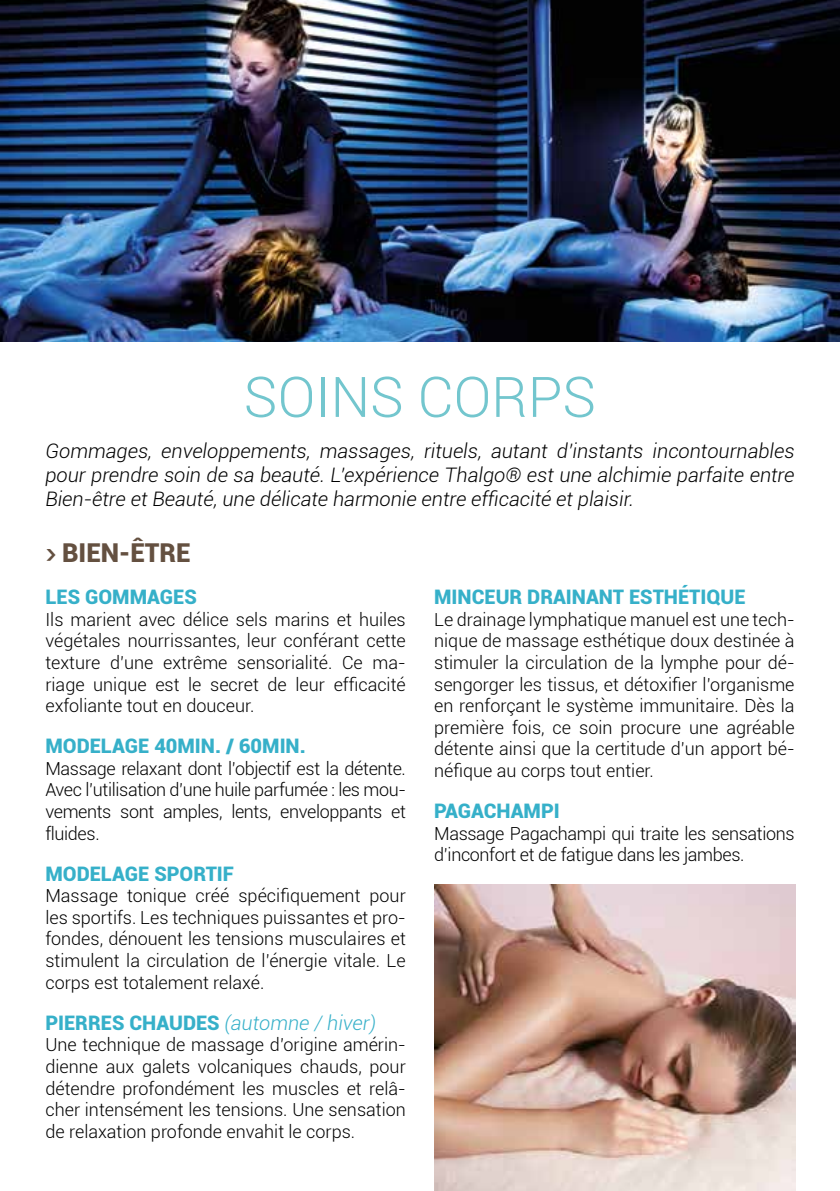
<style>
.page{position:relative;width:840px;height:1191px;background:#fff}
.page>*{position:absolute;margin:0;border:0;box-sizing:border-box;transform-origin:0 0}
.t1{font:300 56px "Roboto";color:#73c6ce}
.t2{font:900 26px "Roboto";color:#645040}
.t3{font:italic 300 20px/24px "Roboto";color:#000;text-align:justify}
.t4{font:900 20px "Roboto";color:#36b0c9}
.t5{font:italic 300 20px "Roboto";color:#36b0c9}
.t6{font:300 18px/21.6px "Roboto";color:#000;text-align:justify}
.t7{font:300 18px/21.6px "Roboto";letter-spacing:-.02em;color:#000}
.s1{font-family:"Vista Sans";font-weight:700}
.s2{font-weight:900;font-style:normal}
</style>
<div class="page">
<img style="left:0;top:0;width:839px;height:342px">
<img style="left:434px;top:884px;width:360px;height:307px">
<h1 class="t1" style="left:244px;top:358px;width:354px">SOINS CORPS</h1>
<p class="t3" style="left:45px;top:438px;width:750px">Gommages, enveloppements, massages, rituels, autant d’instants incontournables pour prendre soin de sa beauté. L’expérience Thalgo® est une alchimie parfaite entre Bien-être et Beauté, une délicate harmonie entre efficacité et plaisir.</p>
<h2 class="t2" style="left:45px;top:534px;width:147px"><span class="s1">&gt;</span> BIEN-ÊTRE</h2>
<p class="t4" style="left:45px;top:583px;width:153px">LES GOMMAGES</p>
<p class="t6" style="left:45px;top:608px;width:362px">Ils marient avec délice sels marins et huiles végétales nourrissantes, leur conférant cette texture d’une extrême sensorialité. Ce ma&shy;riage unique est le secret de leur efficacité exfoliante tout en douceur.</p>
<p class="t4" style="left:45px;top:732px;width:262px">MODELAGE 40MIN. / 60MIN.</p>
<p class="t6" style="left:45px;top:757px;width:362px">Massage relaxant dont l’objectif est la détente.<br>Avec l’utilisation d’une huile parfumée : les mou&shy;vements sont amples, lents, enveloppants et fluides.</p>
<p class="t4" style="left:45px;top:859px;width:190px">MODELAGE SPORTIF</p>
<p class="t6" style="left:45px;top:884px;width:362px">Massage tonique créé spécifiquement pour les sportifs. Les techniques puissantes et pro&shy;fondes, dénouent les tensions musculaires et stimulent la circulation de l’énergie vitale. Le corps est totalement relaxé.</p>
<p class="t5" style="left:45px;top:1008px;width:332px"><span class="s2">PIERRES CHAUDES</span> (automne / hiver)</p>
<p class="t6" style="left:45px;top:1033px;width:362px">Une technique de massage d’origine amérin&shy;dienne aux galets volcaniques chauds, pour détendre profondément les muscles et relâ&shy;cher intensément les tensions. Une sensation de relaxation profonde envahit le corps.</p>
<p class="t4" style="left:434px;top:583px;width:313px">MINCEUR DRAINANT ESTHÉTIQUE</p>
<p class="t6" style="left:434px;top:608px;width:362px">Le drainage lymphatique manuel est une tech&shy;nique de massage esthétique doux destinée à stimuler la circulation de la lymphe pour dé&shy;sengorger les tissus, et détoxifier l’organisme en renforçant le système immunitaire. Dès la première fois, ce soin procure une agréable détente ainsi que la certitude d’un apport bé&shy;néfique au corps tout entier.</p>
<p class="t4" style="left:434px;top:796px;width:127px">PAGACHAMPI</p>
<p class="t7" style="left:434px;top:821px;width:362px">Massage Pagachampi qui traite les sensations d’inconfort et de fatigue dans les jambes.</p>
</div>
